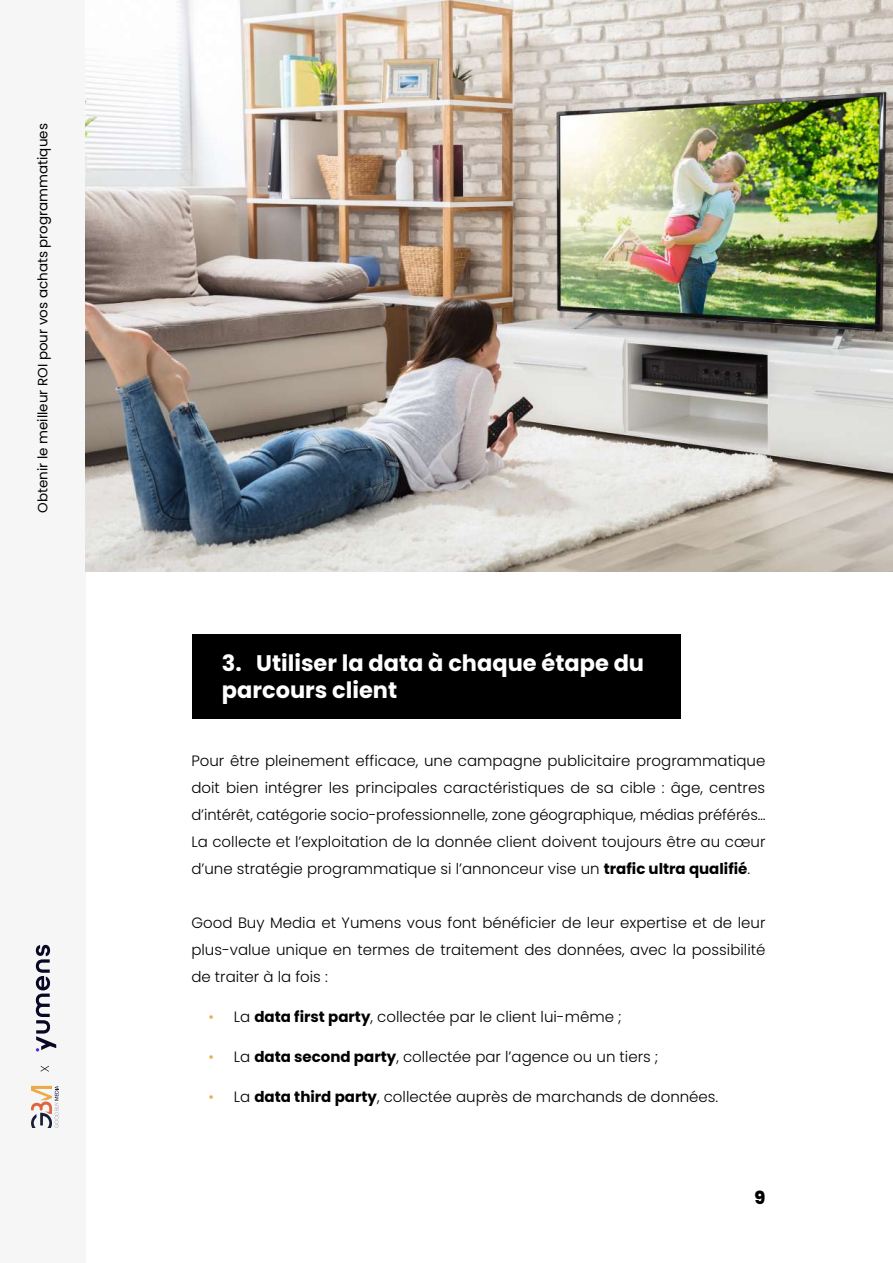
<style>
.page{position:relative;width:893px;height:1263px;background:#fff}
.page>*{position:absolute;margin:0;border:0;box-sizing:border-box;transform-origin:0 0}
.t1{font:700 22.5px/27px "Poppins";color:#fff}
.t2{font:800 18px "Poppins";color:#000}
.t3{font:300 15px/27px "Poppins";color:#000;text-align:justify}
.t4{font:13.5px "Poppins";color:#000}
.s1{font-weight:700}
.s2{color:#ebab4d}
</style>
<div class="page">
<div style="left:0;top:0;width:85px;height:1263px;background:#f7f6f7"></div>
<svg style="left:41px;top:1066px;width:8px;height:6px"></svg>
<svg style="left:36px;top:945px;width:20px;height:106px"></svg>
<svg style="left:31px;top:1086px;width:28px;height:42px"></svg>
<div style="left:192px;top:635px;width:488px;height:84px;background:#000"></div>
<img style="left:85px;top:0;width:808px;height:572px">
<p class="t4" style="left:35px;top:513px;width:391px;rotate:-90deg">Obtenir le meilleur ROI pour vos achats programmatiques</p>
<h1 class="t1" style="left:222px;top:650px;width:424px">3. Utiliser la data à chaque étape du parcours client</h1>
<p class="t3" style="left:191px;top:748px;width:576px">Pour être pleinement efficace, une campagne publicitaire programmatique doit bien intégrer les principales caractéristiques de sa cible : âge, centres d’intérêt, catégorie socio-professionnelle, zone géographique, médias préférés… La collecte et l’exploitation de la donnée client doivent toujours être au cœur d’une stratégie programmatique si l’annonceur vise un <span class="s1">trafic ultra qualifié</span>.</p>
<p class="t3" style="left:191px;top:910px;width:576px">Good Buy Media et Yumens vous font bénéficier de leur expertise et de leur plus-value unique en termes de traitement des données, avec la possibilité de traiter à la fois :</p>
<p class="t3" style="left:208px;top:1003px;width:415px"><span class="s2">•</span> La <span class="s1">data first party</span>, collectée par le client lui-même ;</p>
<p class="t3" style="left:208px;top:1043px;width:451px"><span class="s2">•</span> La <span class="s1">data second party</span>, collectée par l’agence ou un tiers ;</p>
<p class="t3" style="left:208px;top:1083px;width:511px"><span class="s2">•</span> La <span class="s1">data third party</span>, collectée auprès de marchands de données.</p>
<p class="t2" style="left:754px;top:1187px;width:12px">9</p>
</div>
